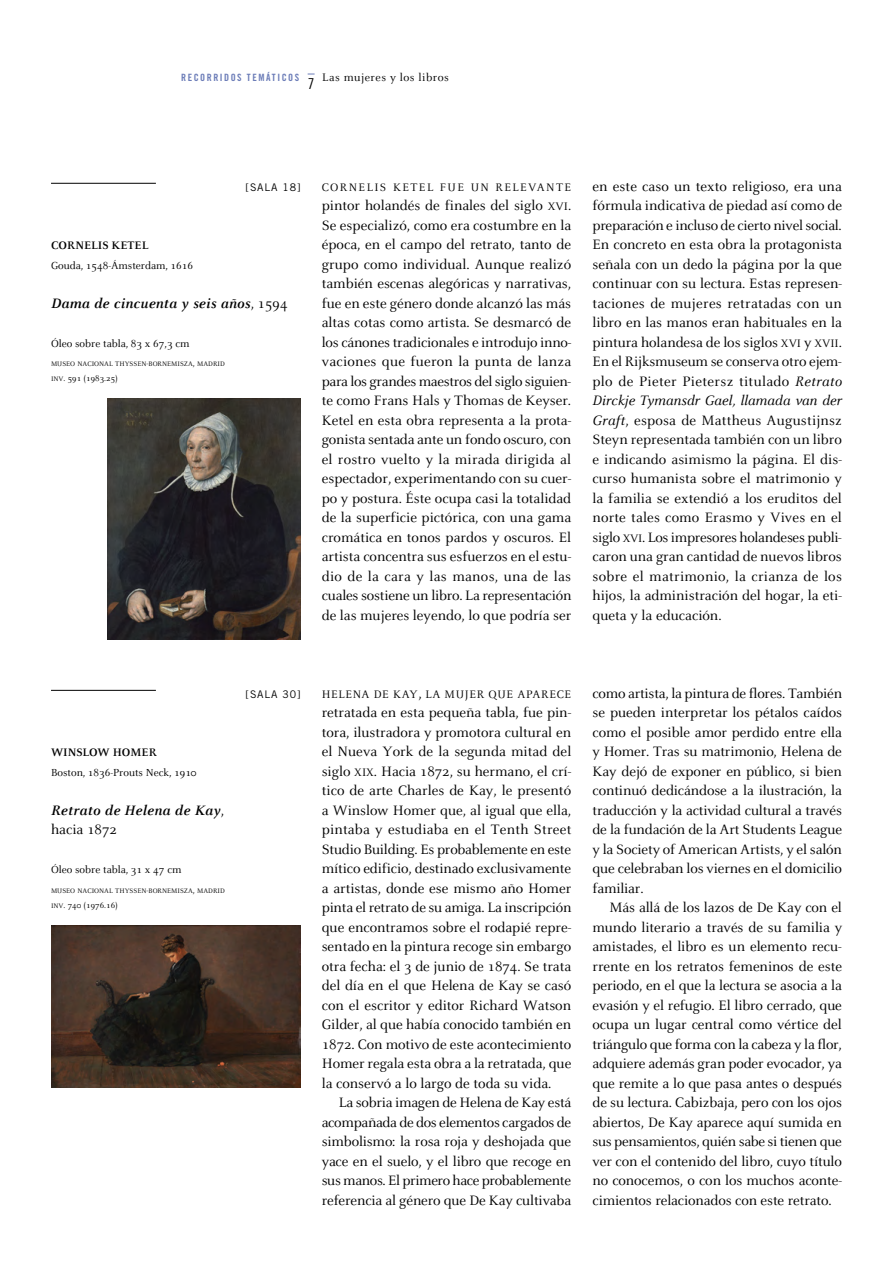
<style>
.page{position:relative;width:893px;height:1263px;background:#fff}
.page>*{position:absolute;margin:0;border:0;box-sizing:border-box;transform-origin:0 0}
.t1{font:15px/19.5px "Celeste";letter-spacing:-.005em;color:#000;text-align:justify}
.t2{font:italic 700 15px/19.5px "Celeste";letter-spacing:.02em;color:#000}
.t3{font:15px "Celeste";letter-spacing:-.025em;color:#000}
.t4{font:15px "Celeste";letter-spacing:.015em;color:#000}
.t5{font:15px "Trade Gothic Cond Eighteen";color:#000}
.t6{font:12px "Celeste Regular SC800";letter-spacing:.05em;color:#000}
.t7{font:12px "Celeste Regular SC800";letter-spacing:.11em;color:#000}
.t8{font:700 12px "Celeste";color:#000}
.t9{font:12px "Celeste";letter-spacing:.04em;color:#000}
.t10{font:11.25px "Celeste";color:#000}
.t11{font:10.5px "Trade Gothic LT Std";letter-spacing:.08em;color:#000}
.t12{font:10.05px "Trade Gothic Bold Cond Twenty";letter-spacing:.15em;color:#6c7db8}
.t13{font:9px "Celeste Regular SC800";color:#000}
.t14{font:7.2px "Celeste Regular SC800";color:#000}
.s1{font-weight:400;font-style:normal}
.s2{font-size:9px}
.s3{font-size:7.2px}
.s4{font-family:"Celeste Regular SC800";font-size:12px}
.s5{font-style:italic}
.s6{font-size:15px}
</style>
<div class="page">
<hr style="left:51px;top:183px;width:105px;height:1px;background:#000">
<hr style="left:51px;top:690px;width:105px;height:1px;background:#000">
<img style="left:108px;top:398px;width:192px;height:241px">
<img style="left:51px;top:925px;width:249px;height:162px">
<p class="t12" style="left:181px;top:72px;width:119px">RECORRIDOS TEMÁTICOS</p>
<p class="t9" style="left:322px;top:71px;width:128px">Las mujeres y los libros</p>
<p class="t5" style="left:308px;top:75px;width:8px">7</p>
<p class="t11" style="left:246px;top:180px;width:56px">[SALA 18]</p>
<p class="t8" style="left:51px;top:239px;width:99px">CORNELIS KETEL</p>
<p class="t10" style="left:51px;top:259px;width:144px">Gouda, 1548-Ámsterdam, 1616</p>
<p class="t2" style="left:51px;top:293px;width:238px">Dama de cincuenta y seis años<span class="s1">, 1594</span></p>
<p class="t10" style="left:51px;top:337px;width:140px">Óleo sobre tabla, 83 x 67,3 cm</p>
<p class="t14" style="left:51px;top:360px;width:175px">MUSEO NACIONAL THYSSEN<span class="s2">-</span>BORNEMISZA<span class="s2">,</span> MADRID</p>
<p class="t13" style="left:51px;top:374px;width:68px"><span class="s3">INV</span>. 591 (1983.25)</p>
<p class="t7" style="left:322px;top:181px;width:251px">CORNELIS KETEL FUE UN RELEVANTE</p>
<p class="t1" style="left:322px;top:196px;width:251px">pintor holandés de finales del siglo <span class="s4">XVI</span>.<br>Se especializó, como era costumbre en la época, en el campo del retrato, tanto de grupo como individual. Aunque realizó también escenas alegóricas y narrativas, fue en este género donde alcanzó las más altas cotas como artista. Se desmarcó de los cánones tradicionales e introdujo inno&shy;vaciones que fueron la punta de lanza para los grandes maestros del siglo siguien&shy;te como Frans Hals y Thomas de Keyser.<br>Ketel en esta obra representa a la prota&shy;gonista sentada ante un fondo oscuro, con el rostro vuelto y la mirada dirigida al espectador, experimentando con su cuer&shy;po y postura. Éste ocupa casi la totalidad de la superficie pictórica, con una gama cromática en tonos pardos y oscuros. El artista concentra sus esfuerzos en el estu&shy;dio de la cara y las manos, una de las cuales sostiene un libro. La representación de las mujeres leyendo, lo que podría ser</p>
<p class="t1" style="left:592px;top:177px;width:251px">en este caso un texto religioso, era una fórmula indicativa de piedad así como de preparación e incluso de cierto nivel social.<br>En concreto en esta obra la protagonista señala con un dedo la página por la que continuar con su lectura. Estas represen&shy;taciones de mujeres retratadas con un libro en las manos eran habituales en la pintura holandesa de los siglos <span class="s4">XVI</span> y <span class="s4">XVII</span>.<br>En el Rijksmuseum se conserva otro ejem&shy;plo de Pieter Pietersz titulado <span class="s5">Retrato Dirckje Tymansdr Gael, llamada van der Graft</span>, esposa de Mattheus Augustijnsz Steyn representada también con un libro e indicando asimismo la página. El dis&shy;curso humanista sobre el matrimonio y la familia se extendió a los eruditos del norte tales como Erasmo y Vives en el siglo <span class="s4">XVI</span>. Los impresores holandeses publi&shy;caron una gran cantidad de nuevos libros sobre el matrimonio, la crianza de los hijos, la administración del hogar, la eti&shy;queta y la educación.</p>
<p class="t8" style="left:51px;top:746px;width:108px">WINSLOW HOMER</p>
<p class="t10" style="left:51px;top:766px;width:147px">Boston, 1836-Prouts Neck, 1910</p>
<p class="t2" style="left:51px;top:800px;width:175px">Retrato de Helena de Kay<span class="s1">, hacia 1872</span></p>
<p class="t10" style="left:51px;top:864px;width:132px">Óleo sobre tabla, 31 x 47 cm</p>
<p class="t14" style="left:51px;top:887px;width:175px">MUSEO NACIONAL THYSSEN<span class="s2">-</span>BORNEMISZA<span class="s2">,</span> MADRID</p>
<p class="t13" style="left:51px;top:900px;width:68px"><span class="s3">INV</span>. 740 (1976.16)</p>
<p class="t11" style="left:246px;top:687px;width:56px">[SALA 30]</p>
<p class="t6" style="left:322px;top:688px;width:251px">HELENA DE KAY<span class="s6">,</span> LA MUJER QUE APARECE</p>
<p class="t1" style="left:322px;top:703px;width:251px">retratada en esta pequeña tabla, fue pin-</p>
<p class="t1" style="left:322px;top:723px;width:251px">tora, ilustradora y promotora cultural en</p>
<p class="t1" style="left:322px;top:742px;width:251px">el Nueva York de la segunda mitad del</p>
<p class="t1" style="left:322px;top:762px;width:251px">siglo <span class="s4">XIX</span>. Hacia 1872, su hermano, el crí-</p>
<p class="t1" style="left:322px;top:781px;width:251px">tico de arte Charles de Kay, le presentó</p>
<p class="t1" style="left:322px;top:801px;width:251px">a Winslow Homer que, al igual que ella,</p>
<p class="t4" style="left:322px;top:822px;width:251px">pintaba y estudiaba en el Tenth Street</p>
<p class="t1" style="left:322px;top:840px;width:251px">Studio Building. Es probablemente en este</p>
<p class="t1" style="left:322px;top:859px;width:251px">mítico edificio, destinado exclusivamente</p>
<p class="t1" style="left:322px;top:879px;width:251px">a artistas, donde ese mismo año Homer</p>
<p class="t1" style="left:322px;top:898px;width:251px">pinta el retrato de su amiga. La inscripción</p>
<p class="t1" style="left:322px;top:918px;width:251px">que encontramos sobre el rodapié repre-</p>
<p class="t1" style="left:322px;top:937px;width:251px">sentado en la pintura recoge sin embargo</p>
<p class="t1" style="left:322px;top:957px;width:251px">otra fecha: el 3 de junio de 1874. Se trata</p>
<p class="t1" style="left:322px;top:976px;width:251px">del día en el que Helena de Kay se casó</p>
<p class="t1" style="left:322px;top:996px;width:251px">con el escritor y editor Richard Watson</p>
<p class="t1" style="left:322px;top:1015px;width:251px">Gilder, al que había conocido también en</p>
<p class="t1" style="left:322px;top:1035px;width:251px">1872. Con motivo de este acontecimiento</p>
<p class="t1" style="left:322px;top:1054px;width:251px">Homer regala esta obra a la retratada, que</p>
<p class="t1" style="left:322px;top:1074px;width:231px">la conservó a lo largo de toda su vida.</p>
<p class="t1" style="left:339px;top:1093px;width:234px">La sobria imagen de Helena de Kay está</p>
<p class="t1" style="left:322px;top:1113px;width:251px">acompañada de dos elementos cargados de</p>
<p class="t1" style="left:322px;top:1132px;width:251px">simbolismo: la rosa roja y deshojada que</p>
<p class="t1" style="left:322px;top:1152px;width:251px">yace en el suelo, y el libro que recoge en</p>
<p class="t3" style="left:322px;top:1173px;width:251px">sus manos. El primero hace probablemente</p>
<p class="t1" style="left:322px;top:1191px;width:251px">referencia al género que De Kay cultivaba</p>
<p class="t1" style="left:592px;top:684px;width:251px">como artista, la pintura de flores. También</p>
<p class="t1" style="left:592px;top:703px;width:251px">se pueden interpretar los pétalos caídos</p>
<p class="t1" style="left:592px;top:723px;width:251px">como el posible amor perdido entre ella</p>
<p class="t1" style="left:592px;top:742px;width:251px">y Homer. Tras su matrimonio, Helena de</p>
<p class="t1" style="left:592px;top:762px;width:251px">Kay dejó de exponer en público, si bien</p>
<p class="t1" style="left:592px;top:781px;width:251px">continuó dedicándose a la ilustración, la</p>
<p class="t1" style="left:592px;top:801px;width:251px">traducción y la actividad cultural a través</p>
<p class="t1" style="left:592px;top:820px;width:251px">de la fundación de la Art Students League</p>
<p class="t1" style="left:592px;top:840px;width:251px">y la Society of American Artists, y el salón</p>
<p class="t1" style="left:592px;top:859px;width:251px">que celebraban los viernes en el domicilio</p>
<p class="t1" style="left:592px;top:879px;width:53px">familiar.</p>
<p class="t1" style="left:609px;top:898px;width:234px">Más allá de los lazos de De Kay con el</p>
<p class="t1" style="left:592px;top:918px;width:251px">mundo literario a través de su familia y</p>
<p class="t1" style="left:592px;top:937px;width:251px">amistades, el libro es un elemento recu-</p>
<p class="t1" style="left:592px;top:957px;width:251px">rrente en los retratos femeninos de este</p>
<p class="t1" style="left:592px;top:976px;width:251px">periodo, en el que la lectura se asocia a la</p>
<p class="t1" style="left:592px;top:996px;width:251px">evasión y el refugio. El libro cerrado, que</p>
<p class="t1" style="left:592px;top:1015px;width:251px">ocupa un lugar central como vértice del</p>
<p class="t1" style="left:592px;top:1035px;width:251px">triángulo que forma con la cabeza y la flor,</p>
<p class="t1" style="left:592px;top:1054px;width:251px">adquiere además gran poder evocador, ya</p>
<p class="t1" style="left:592px;top:1074px;width:251px">que remite a lo que pasa antes o después</p>
<p class="t1" style="left:592px;top:1093px;width:251px">de su lectura. Cabizbaja, pero con los ojos</p>
<p class="t1" style="left:592px;top:1113px;width:251px">abiertos, De Kay aparece aquí sumida en</p>
<p class="t1" style="left:592px;top:1132px;width:251px">sus pensamientos, quién sabe si tienen que</p>
<p class="t1" style="left:592px;top:1152px;width:251px">ver con el contenido del libro, cuyo título</p>
<p class="t1" style="left:592px;top:1171px;width:251px">no conocemos, o con los muchos aconte-</p>
<p class="t1" style="left:592px;top:1191px;width:241px">cimientos relacionados con este retrato.</p>
</div>
